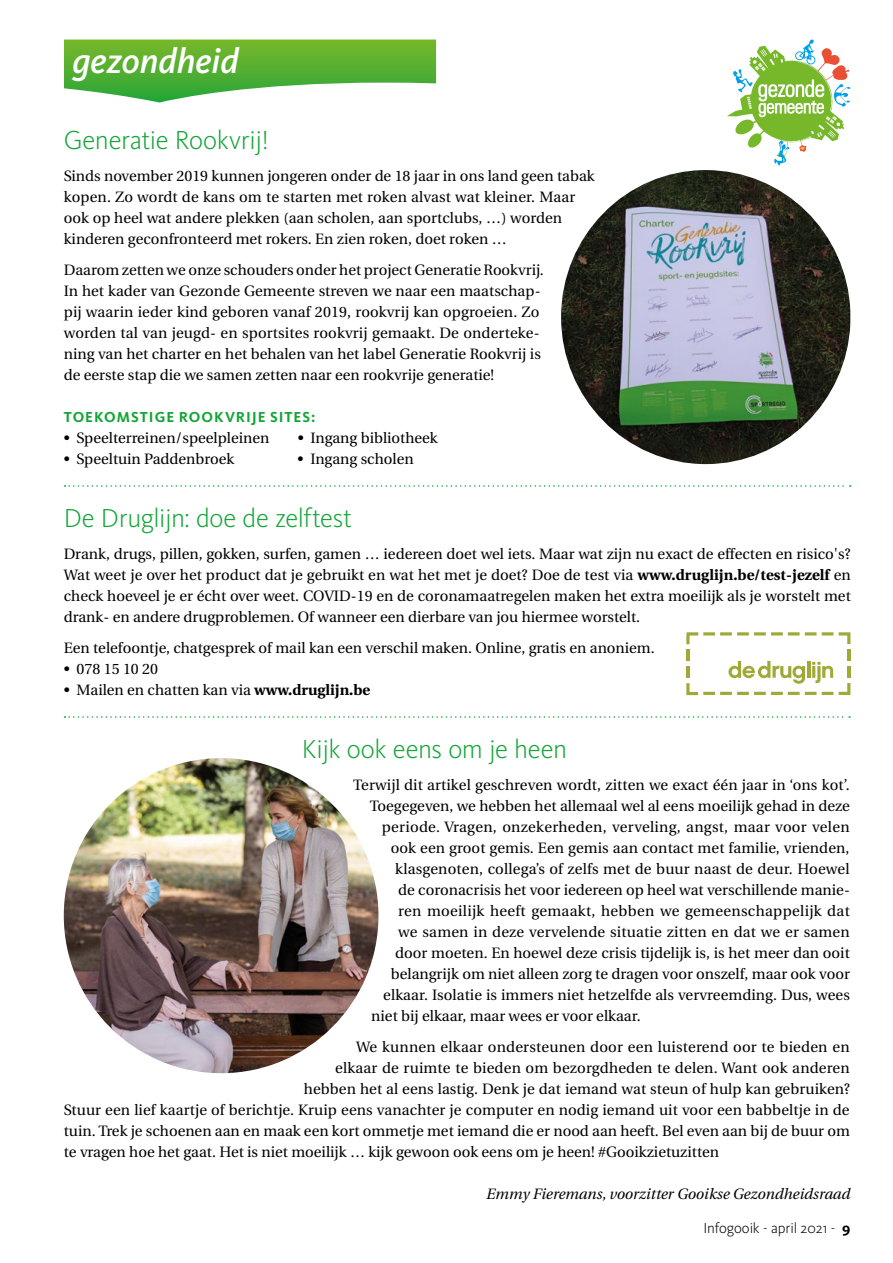
<style>
.page{position:relative;width:893px;height:1263px;background:#fff}
.page>*{position:absolute;margin:0;border:0;box-sizing:border-box;transform-origin:0 0}
.t1{font:italic 500 36px "Kievit OT";color:#fff}
.t2{font:300 27px "Kievit Pro";letter-spacing:-.01em;color:#13a538}
.t3{font:15px/21px "Heuristica";color:#000}
.t4{font:15px "Heuristica";letter-spacing:.02em;color:#000}
.t5{font:italic 15px "Heuristica";color:#000}
.t6{font:700 15px "Kievit Pro";letter-spacing:.065em;color:#13a538}
.t7{font:300 15px "Kievit OT";letter-spacing:-.01em;color:#000}
.s1{font-weight:700}
</style>
<div class="page">
<svg style="left:64px;top:40px;width:372px;height:63px"></svg>
<svg style="left:727px;top:39px;width:124px;height:127px"></svg>
<img style="left:561px;top:170px;width:289px;height:294px">
<svg style="left:65px;top:485px;width:786px;height:2px"></svg>
<svg style="left:686px;top:632px;width:164px;height:63px"></svg>
<img style="left:64px;top:758px;width:314px;height:315px;border-radius:157px">
<svg style="left:65px;top:716px;width:785px;height:2px"></svg>
<h1 class="t1" style="left:73px;top:39px;width:168px">gezondheid</h1>
<h2 class="t2" style="left:64px;top:124px;width:206px">Generatie Rookvrij!</h2>
<p class="t3" style="left:64px;top:165px;width:532px">Sinds november 2019 kunnen jongeren onder de 18 jaar in ons land geen tabak kopen. Zo wordt de kans om te starten met roken alvast wat kleiner. Maar ook op heel wat andere plekken (aan scholen, aan sportclubs, …) worden kinderen geconfronteerd met rokers. En zien roken, doet roken …</p>
<p class="t3" style="left:64px;top:260px;width:481px">Daarom zetten we onze schouders onder het project Generatie Rookvrij.<br>In het kader van Gezonde Gemeente streven we naar een maatschap&shy;pij waarin ieder kind geboren vanaf 2019, rookvrij kan opgroeien. Zo worden tal van jeugd- en sportsites rookvrij gemaakt. De onderteke&shy;ning van het charter en het behalen van het label Generatie Rookvrij is de eerste stap die we samen zetten naar een rookvrije generatie!</p>
<p class="t6" style="left:64px;top:408px;width:253px">TOEKOMSTIGE ROOKVRIJE SITES:</p>
<p class="t3" style="left:64px;top:428px;width:207px">• Speelterreinen/speelpleinen</p>
<p class="t3" style="left:298px;top:428px;width:142px">• Ingang bibliotheek</p>
<p class="t3" style="left:64px;top:449px;width:172px">• Speeltuin Paddenbroek</p>
<p class="t3" style="left:298px;top:449px;width:118px">• Ingang scholen</p>
<h2 class="t2" style="left:64px;top:502px;width:290px">De Druglijn: doe de zelftest</h2>
<p class="t3" style="left:64px;top:543px;width:789px;text-align:justify">Drank, drugs, pillen, gokken, surfen, gamen … iedereen doet wel iets. Maar wat zijn nu exact de effecten en risico's?<br>Wat weet je over het product dat je gebruikt en wat het met je doet? Doe de test via <span class="s1">www.druglijn.be/test-jezelf</span> en check hoeveel je er écht over weet. COVID-19 en de coronamaatregelen maken het extra moeilijk als je worstelt met drank- en andere drugproblemen. Of wanneer een dierbare van jou hiermee worstelt.</p>
<p class="t3" style="left:64px;top:638px;width:592px">Een telefoontje, chatgesprek of mail kan een verschil maken. Online, gratis en anoniem.</p>
<p class="t3" style="left:64px;top:659px;width:96px">• 078 15 10 20</p>
<p class="t3" style="left:64px;top:680px;width:308px">• Mailen en chatten kan via <span class="s1">www.druglijn.be</span></p>
<h2 class="t2" style="left:302px;top:733px;width:267px">Kijk ook eens om je heen</h2>
<p class="t3" style="left:353px;top:774px;width:498px">Terwijl dit artikel geschreven wordt, zitten we exact één jaar in ‘ons kot’.</p>
<p class="t3" style="left:370px;top:795px;width:481px">Toegegeven, we hebben het allemaal wel al eens moeilijk gehad in deze</p>
<p class="t4" style="left:382px;top:815px;width:469px">periode. Vragen, onzekerheden, verveling, angst, maar voor velen</p>
<p class="t3" style="left:391px;top:837px;width:460px">ook een groot gemis. Een gemis aan contact met familie, vrienden,</p>
<p class="t3" style="left:395px;top:858px;width:456px">klasgenoten, collega’s of zelfs met de buur naast de deur. Hoewel</p>
<p class="t3" style="left:398px;top:879px;width:453px">de coronacrisis het voor iedereen op heel wat verschillende manie-</p>
<p class="t4" style="left:398px;top:899px;width:453px">ren moeilijk heeft gemaakt, hebben we gemeenschappelijk dat</p>
<p class="t3" style="left:398px;top:921px;width:453px">we samen in deze vervelende situatie zitten en dat we er samen</p>
<p class="t3" style="left:395px;top:942px;width:456px">door moeten. En hoewel deze crisis tijdelijk is, is het meer dan ooit</p>
<p class="t3" style="left:391px;top:963px;width:461px">belangrijk om niet alleen zorg te dragen voor onszelf, maar ook voor</p>
<p class="t3" style="left:383px;top:984px;width:468px">elkaar. Isolatie is immers niet hetzelfde als vervreemding. Dus, wees</p>
<p class="t3" style="left:371px;top:1005px;width:271px">niet bij elkaar, maar wees er voor elkaar.</p>
<p class="t3" style="left:356px;top:1037px;width:495px">We kunnen elkaar ondersteunen door een luisterend oor te bieden en</p>
<p class="t3" style="left:335px;top:1058px;width:516px">elkaar de ruimte te bieden om bezorgdheden te delen. Want ook anderen</p>
<p class="t3" style="left:304px;top:1079px;width:548px">hebben het al eens lastig. Denk je dat iemand wat steun of hulp kan gebruiken?</p>
<p class="t3" style="left:64px;top:1100px;width:787px">Stuur een lief kaartje of berichtje. Kruip eens vanachter je computer en nodig iemand uit voor een babbeltje in de</p>
<p class="t3" style="left:64px;top:1121px;width:788px">tuin. Trek je schoenen aan en maak een kort ommetje met iemand die er nood aan heeft. Bel even aan bij de buur om</p>
<p class="t3" style="left:64px;top:1142px;width:657px">te vragen hoe het gaat. Het is niet moeilijk … kijk gewoon ook eens om je heen! #Gooikzietuzitten</p>
<p class="t5" style="left:486px;top:1182px;width:365px">Emmy Fieremans, voorzitter Gooikse Gezondheidsraad</p>
<p class="t7" style="left:703px;top:1219px;width:149px">Infogooik - april 2021 - <span class="s1">9</span></p>
</div>
